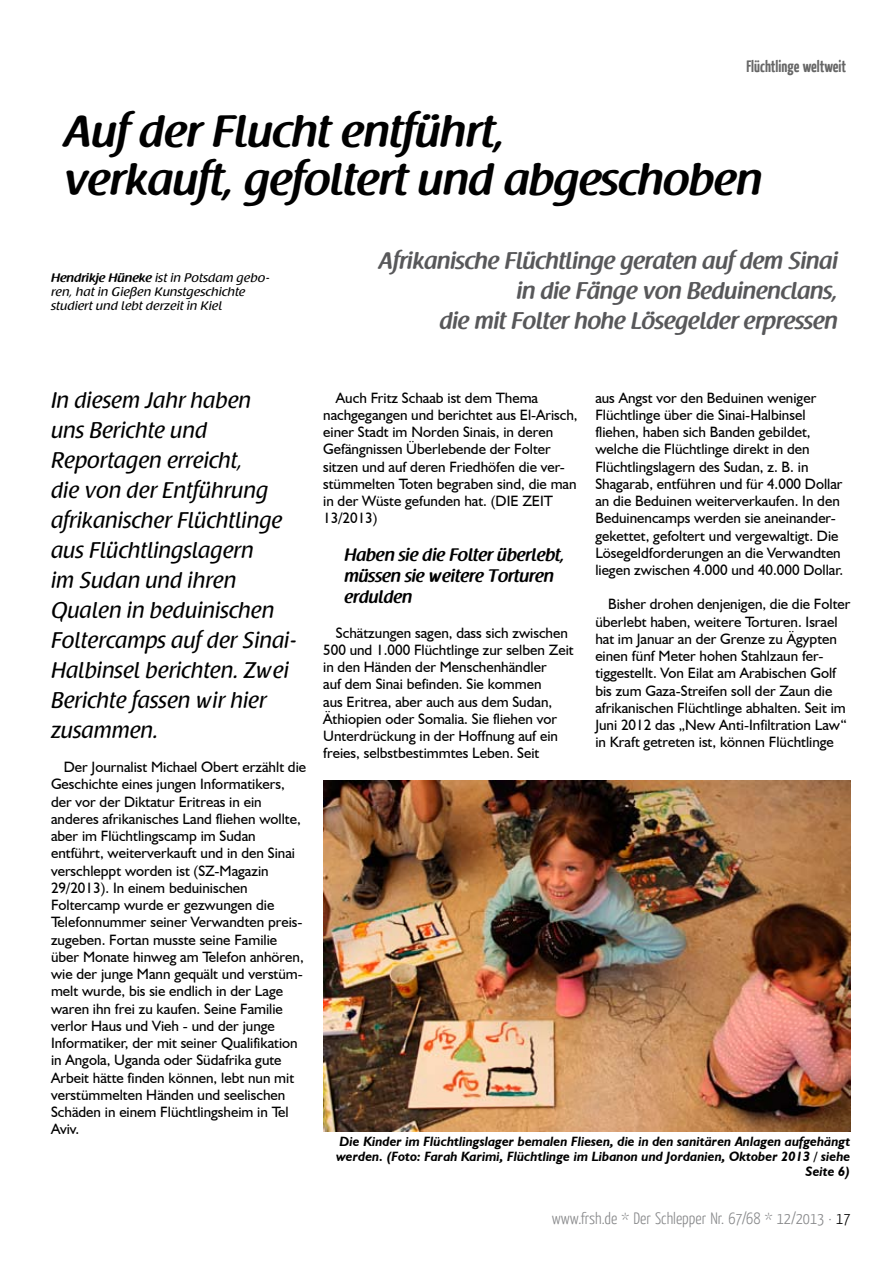
<style>
.page{position:relative;width:893px;height:1263px;background:#fff}
.page>*{position:absolute;margin:0;border:0;box-sizing:border-box;transform-origin:0 0}
.t1{font:600 45px/48px "Raspoutine";color:#000}
.t2{font:600 24px/30px "Raspoutine";color:#58585a;text-align:right}
.t3{font:22.5px/30px "Raspoutine Classic";color:#000}
.t4{font:600 18px/21px "Raspoutine";color:#000}
.t5{font:300 16.5px "Yanone Kaffeesatz";color:#87888a}
.t6{font:700 16.5px "Yanone Kaffeesatz";color:#000}
.t7{font:15px/17.2px "Humanist 521 BT";color:#000}
.t8{font:italic 700 13.5px/15px "Humanist 521 BT";color:#000;text-align:right}
.t9{font:12.3px/13.6px "Raspoutine Classic";color:#000;scale:1.09 1}
.s1{font-family:"Raspoutine";font-weight:600}
.s2{color:#000}
</style>
<div class="page">
<img style="left:323px;top:781px;width:527px;height:350px">
<p class="t6" style="left:746px;top:55px;width:101px">Flüchtlinge weltweit</p>
<h1 class="t1" style="left:64px;top:109px;width:700px">Auf der Flucht entführt,<br>verkauft, gefoltert und abgeschoben</h1>
<p class="t9" style="left:51px;top:271px;width:202px"><span class="s1">Hendrikje Hüneke</span> ist in Potsdam gebo&shy;ren, hat in Gießen Kunstgeschichte studiert und lebt derzeit in Kiel</p>
<h2 class="t2" style="left:379px;top:246px;width:460px">Afrikanische Flüchtlinge geraten auf dem Sinai in die Fänge von Beduinenclans,<br>die mit Folter hohe Lösegelder erpressen</h2>
<p class="t3" style="left:51px;top:385px;width:247px">In diesem Jahr haben<br>uns Berichte und<br>Reportagen erreicht,<br>die von der Entführung afrikanischer Flüchtlinge aus Flüchtlingslagern<br>im Sudan und ihren<br>Qualen in beduinischen<br>Foltercamps auf der Sinai-<br>Halbinsel berichten. Zwei<br>Berichte fassen wir hier zusammen.</p>
<p class="t7" style="left:51px;top:758px;width:257px;text-indent:13px">Der Journalist Michael Obert erzählt die Geschichte eines jungen Informatikers, der vor der Diktatur Eritreas in ein anderes afrikanisches Land fliehen wollte, aber im Flüchtlingscamp im Sudan entführt, weiterverkauft und in den Sinai verschleppt worden ist (SZ-Magazin 29/2013). In einem beduinischen Foltercamp wurde er gezwungen die Telefonnummer seiner Verwandten preis&shy;zugeben. Fortan musste seine Familie über Monate hinweg am Telefon anhören, wie der junge Mann gequält und verstüm&shy;melt wurde, bis sie endlich in der Lage waren ihn frei zu kaufen. Seine Familie verlor Haus und Vieh - und der junge Informatiker, der mit seiner Qualifikation in Angola, Uganda oder Südafrika gute Arbeit hätte finden können, lebt nun mit verstümmelten Händen und seelischen Schäden in einem Flüchtlingsheim in Tel Aviv.</p>
<p class="t7" style="left:323px;top:389px;width:256px;text-indent:13px">Auch Fritz Schaab ist dem Thema nachgegangen und berichtet aus El-Arisch, einer Stadt im Norden Sinais, in deren Gefängnissen Überlebende der Folter sitzen und auf deren Friedhöfen die ver&shy;stümmelten Toten begraben sind, die man in der Wüste gefunden hat. (DIE ZEIT 13/2013)</p>
<p class="t4" style="left:344px;top:545px;width:222px">Haben sie die Folter überlebt, müssen sie weitere Torturen erdulden</p>
<p class="t7" style="left:323px;top:624px;width:252px;text-indent:13px">Schätzungen sagen, dass sich zwischen 500 und 1.000 Flüchtlinge zur selben Zeit in den Händen der Menschenhändler<br>auf dem Sinai befinden. Sie kommen<br>aus Eritrea, aber auch aus dem Sudan, Äthiopien oder Somalia. Sie fliehen vor Unterdrückung in der Hoffnung auf ein freies, selbstbestimmtes Leben. Seit</p>
<p class="t7" style="left:595px;top:389px;width:249px">aus Angst vor den Beduinen weniger Flüchtlinge über die Sinai-Halbinsel fliehen, haben sich Banden gebildet, welche die Flüchtlinge direkt in den Flüchtlingslagern des Sudan, z. B. in Shagarab, entführen und für 4.000 Dollar an die Beduinen weiterverkaufen. In den Beduinencamps werden sie aneinander&shy;gekettet, gefoltert und vergewaltigt. Die Lösegeldforderungen an die Verwandten liegen zwischen 4.000 und 40.000 Dollar.</p>
<p class="t7" style="left:595px;top:595px;width:257px;text-indent:13px">Bisher drohen denjenigen, die die Folter überlebt haben, weitere Torturen. Israel hat im Januar an der Grenze zu Ägypten einen fünf Meter hohen Stahlzaun fer&shy;tiggestellt. Von Eilat am Arabischen Golf bis zum Gaza-Streifen soll der Zaun die afrikanischen Flüchtlinge abhalten. Seit im Juni 2012 das „New Anti-Infiltration Law“ in Kraft getreten ist, können Flüchtlinge</p>
<p class="t8" style="left:336px;top:1133px;width:515px">Die Kinder im Flüchtlingslager bemalen Fliesen, die in den sanitären Anlagen aufgehängt werden. (Foto: Farah Karimi, Flüchtlinge im Libanon und Jordanien, Oktober 2013 / siehe<br>Seite 6)</p>
<p class="t5" style="left:552px;top:1208px;width:300px">www.frsh.de * Der Schlepper Nr. 67/68 * 12/2013 · <span class="s2">17</span></p>
</div>
